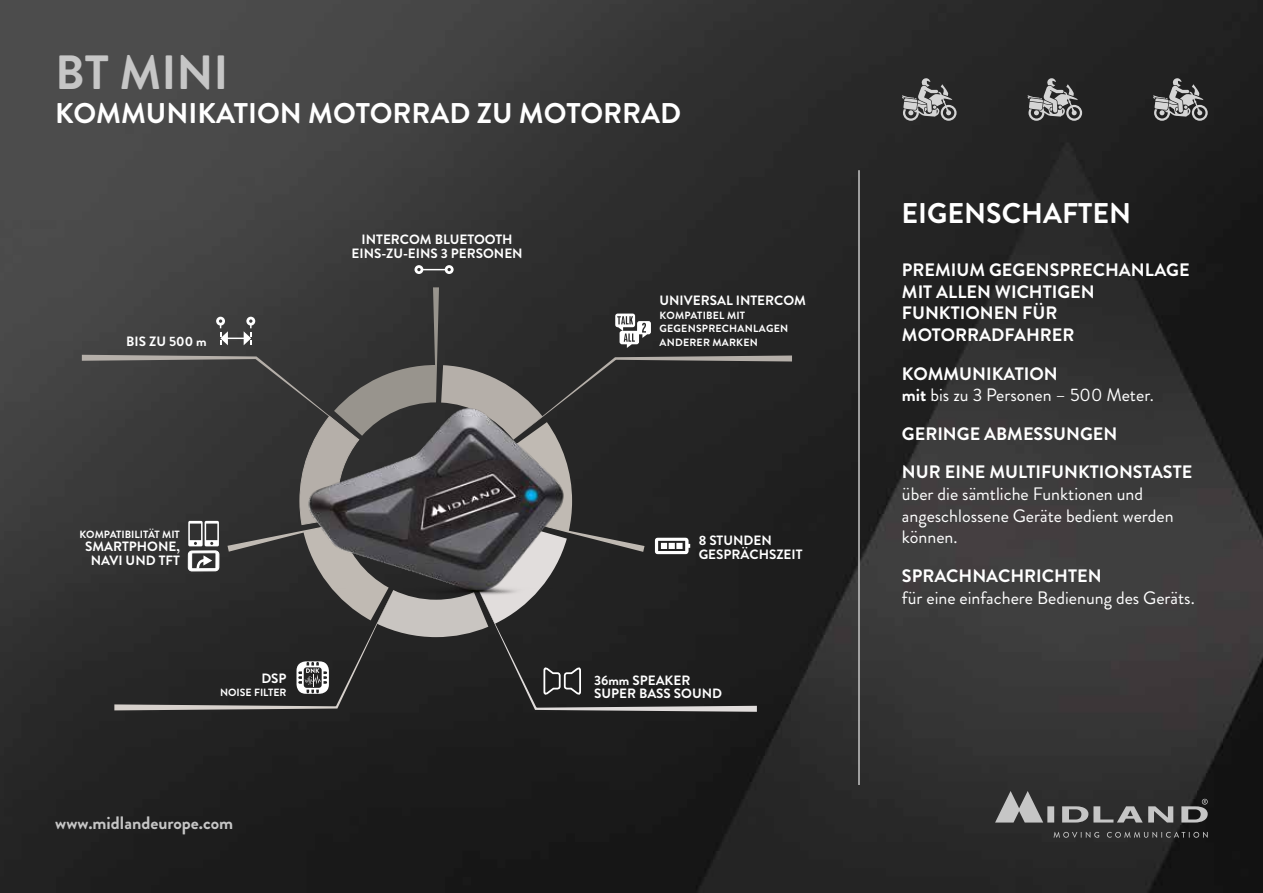
<style>
.page{position:relative;width:1263px;height:893px;background:#fff}
.page>*{position:absolute;margin:0;border:0;box-sizing:border-box;transform-origin:0 0}
.t1{font:700 48px "Brandon Grotesque";color:#c6c6c6}
.t2{font:700 28.5px "Brandon Grotesque";color:#fff}
.t3{font:18px/21.6px "Brandon Grotesque";color:#fff}
.t4{font:700 18px/21.6px "Brandon Grotesque";color:#fff}
.t5{font:700 18px "Brandon Grotesque";color:#c6c6c6}
.t6{font:700 13.5px/13.5px "Brandon Grotesque";color:#fff;text-align:center}
.t7{font:700 10.5px/13.5px "Brandon Grotesque";letter-spacing:.02em;color:#fff}
.t8{font:700 10.5px "Brandon Grotesque";color:#fff}
.s1{font-weight:700}
</style>
<div class="page">
<img style="left:0;top:0;width:1263px;height:893px">
<hr style="left:858px;top:170px;width:2px;height:615px;background:#c6c6c6">
<svg style="left:995px;top:791px;width:213px;height:31px;background:#5b5b5b"></svg>
<svg style="left:1053px;top:832px;width:155px;height:6px"></svg>
<svg style="left:414px;top:265px;width:40px;height:9px"></svg>
<svg style="left:82px;top:287px;width:710px;height:425px;background:#323131"></svg>
<img style="left:279px;top:391px;width:314px;height:228px">
<svg style="left:1153px;top:78px;width:55px;height:43px;background:#646464"></svg>
<svg style="left:1027px;top:78px;width:55px;height:43px;background:#676767"></svg>
<svg style="left:902px;top:78px;width:54px;height:43px;background:#6a6a6a"></svg>
<h1 class="t1" style="left:55px;top:39px;width:175px">BT MINI</h1>
<h2 class="t2" style="left:55px;top:93px;width:627px">KOMMUNIKATION MOTORRAD ZU MOTORRAD</h2>
<p class="t6" style="left:126px;top:335px;width:82px">BIS ZU 500 m</p>
<p class="t6" style="left:352px;top:233px;width:173px">INTERCOM BLUETOOTH<br>EINS-ZU-EINS 3 PERSONEN</p>
<p class="t8" style="left:80px;top:527px;width:102px">KOMPATIBILITÄT MIT</p>
<p class="t6" style="left:85px;top:540px;width:96px">SMARTPHONE,<br>NAVI UND TFT</p>
<p class="t6" style="left:261px;top:672px;width:27px">DSP</p>
<p class="t8" style="left:220px;top:685px;width:68px">NOISE FILTER</p>
<p class="t5" style="left:55px;top:810px;width:180px">www.midlandeurope.com</p>
<p class="t6" style="left:659px;top:294px;width:148px">UNIVERSAL INTERCOM</p>
<p class="t7" style="left:659px;top:309px;width:130px">KOMPATIBEL MIT<br>GEGENSPRECHANLAGEN<br>ANDERER MARKEN</p>
<p class="t6" style="left:699px;top:534px;width:105px;text-align:left">8 STUNDEN<br>GESPRÄCHSZEIT</p>
<p class="t6" style="left:594px;top:673px;width:130px;text-align:left">36mm SPEAKER<br>SUPER BASS SOUND</p>
<h2 class="t2" style="left:901px;top:193px;width:231px">EIGENSCHAFTEN</h2>
<p class="t4" style="left:902px;top:259px;width:289px">PREMIUM GEGENSPRECHANLAGE<br>MIT ALLEN WICHTIGEN<br>FUNKTIONEN FÜR<br>MOTORRADFAHRER</p>
<p class="t3" style="left:902px;top:363px;width:253px"><span class="s1">KOMMUNIKATION<br>mit</span> bis zu 3 Personen – 500 Meter.</p>
<p class="t4" style="left:902px;top:415px;width:292px;line-height:38.5px">GERINGE ABMESSUNGEN<br>NUR EINE MULTIFUNKTIONSTASTE</p>
<p class="t3" style="left:902px;top:483px;width:273px">über die sämtliche Funktionen und angeschlossene Geräte bedient werden können.</p>
<p class="t4" style="left:902px;top:565px;width:201px">SPRACHNACHRICHTEN</p>
<p class="t3" style="left:902px;top:587px;width:294px">für eine einfachere Bedienung des Geräts.</p>
</div>
